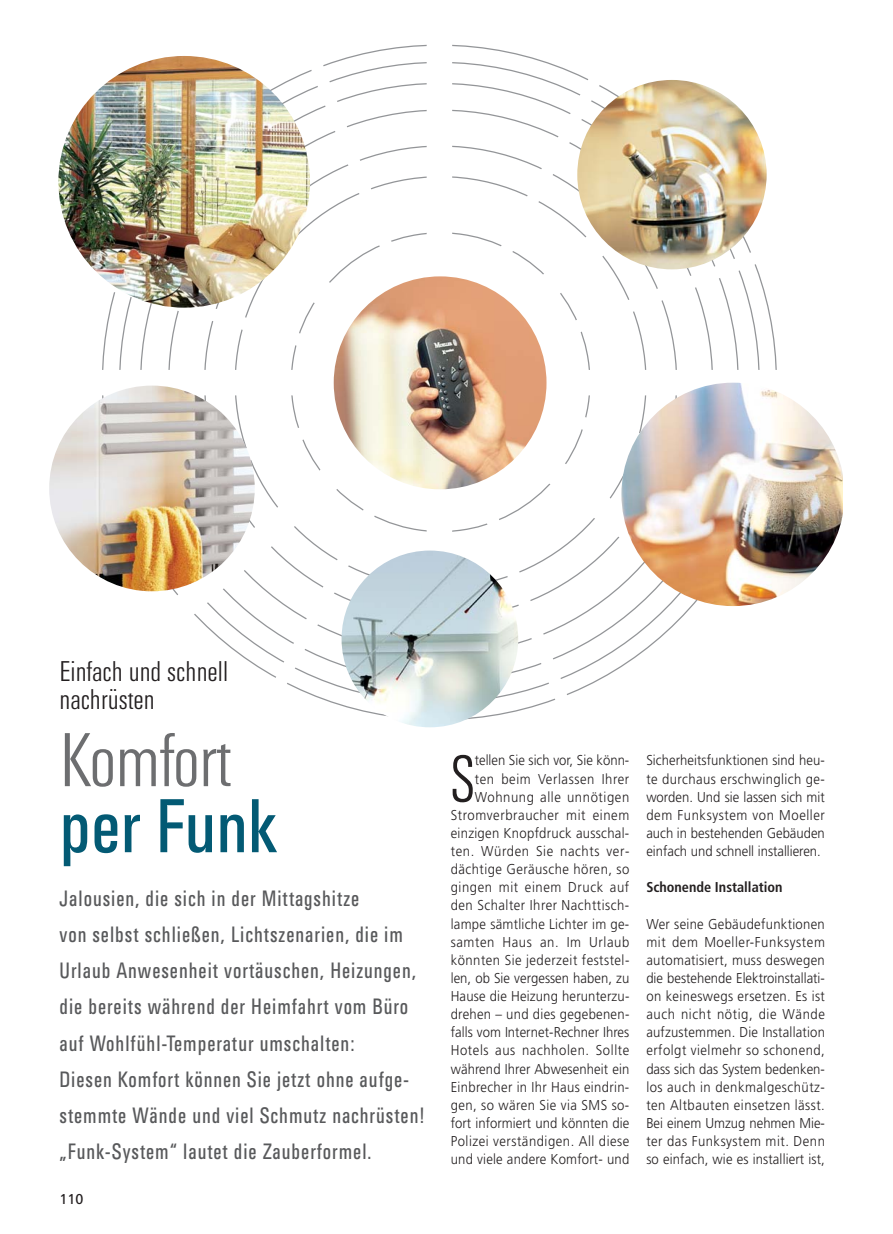
<style>
.page{position:relative;width:893px;height:1234px;background:#fff}
.page>*{position:absolute;margin:0;border:0;box-sizing:border-box;transform-origin:0 0}
.t1{font:72px "Univers SB Lig Con";letter-spacing:-.015em;color:#6d6e70}
.t2{font:72px "Univers SB Con";color:#035a74}
.t3{font:62.7px "Univers SB Lig Con";color:#231f20;scale:.92 1}
.t4{font:27px/28.5px "Univers SB Lig Con";color:#231f20}
.t5{font:21px/36.3px "Univers SB Con";letter-spacing:.05em;color:#58595b;scale:.95 1}
.t6{font:300 14.25px/18.1px "Frutiger";letter-spacing:.02em;color:#231f20;text-align:justify;scale:.92 1}
.t7{font:700 condensed 14.25px "Frutiger";color:#231f20}
.t8{font:14.25px "Frutiger";color:#231f20}
</style>
<div class="page">
<svg style="left:58px;top:44px;width:719px;height:684px"></svg>
<img style="left:334px;top:276px;width:212px;height:213px;border-radius:50%">
<img style="left:58px;top:56px;width:252px;height:251px;border-radius:50%">
<img style="left:49px;top:385px;width:206px;height:206px;border-radius:50%">
<img style="left:577px;top:80px;width:189px;height:189px;border-radius:50%">
<img style="left:621px;top:382px;width:222px;height:224px">
<img style="left:342px;top:550px;width:176px;height:177px;border-radius:50%">
<h3 class="t4" style="left:60px;top:659px;width:170px">Einfach und schnell nachrüsten</h3>
<h1 class="t1" style="left:60px;top:730px;width:174px">Komfort</h1>
<h1 class="t2" style="left:60px;top:796px;width:219px">per Funk</h1>
<p class="t5" style="left:60px;top:881px;width:385px">Jalousien, die sich in der Mittagshitze<br>von selbst schließen, Lichtszenarien, die im Urlaub Anwesenheit vortäuschen, Heizungen, die bereits während der Heimfahrt vom Büro auf Wohlfühl-Temperatur umschalten:<br>Diesen Komfort können Sie jetzt ohne aufge&shy;stemmte Wände und viel Schmutz nachrüsten! „Funk-System“ lautet die Zauberformel.</p>
<p class="t8" style="left:60px;top:1193px;width:25px">110</p>
<p class="t6" style="left:451px;top:752px;width:196px;text-align:right">tellen Sie sich vor, Sie könn-<br>ten beim Verlassen Ihrer<br>Wohnung alle unnötigen<br>Stromverbraucher mit einem einzigen Knopfdruck ausschal&shy;ten. Würden Sie nachts ver&shy;dächtige Geräusche hören, so gingen mit einem Druck auf den Schalter Ihrer Nachttisch&shy;lampe sämtliche Lichter im ge&shy;samten Haus an. Im Urlaub könnten Sie jederzeit feststel&shy;len, ob Sie vergessen haben, zu<br>Hause die Heizung herunterzu&shy;drehen – und dies gegebenen&shy;falls vom Internet-Rechner Ihres<br>Hotels aus nachholen. Sollte während Ihrer Abwesenheit ein<br>Einbrecher in Ihr Haus eindrin&shy;gen, so wären Sie via SMS so&shy;fort informiert und könnten die<br>Polizei verständigen. All diese und viele andere Komfort- und</p>
<p class="t6" style="left:646px;top:752px;width:196px">Sicherheitsfunktionen sind heu&shy;te durchaus erschwinglich ge&shy;worden. Und sie lassen sich mit dem Funksystem von Moeller auch in bestehenden Gebäuden einfach und schnell installieren.</p>
<h2 class="t3" style="left:451px;top:752px;width:28px">S</h2>
<p class="t7" style="left:646px;top:881px;width:138px">Schonende Installation</p>
<p class="t6" style="left:646px;top:915px;width:196px">Wer seine Gebäudefunktionen mit dem Moeller-Funksystem automatisiert, muss deswegen die bestehende Elektroinstallati&shy;on keineswegs ersetzen. Es ist auch nicht nötig, die Wände aufzustemmen. Die Installation erfolgt vielmehr so schonend, dass sich das System bedenken&shy;los auch in denkmalgeschütz&shy;ten Altbauten einsetzen lässt.<br>Bei einem Umzug nehmen Mie&shy;ter das Funksystem mit. Denn so einfach, wie es installiert ist,</p>
</div>
